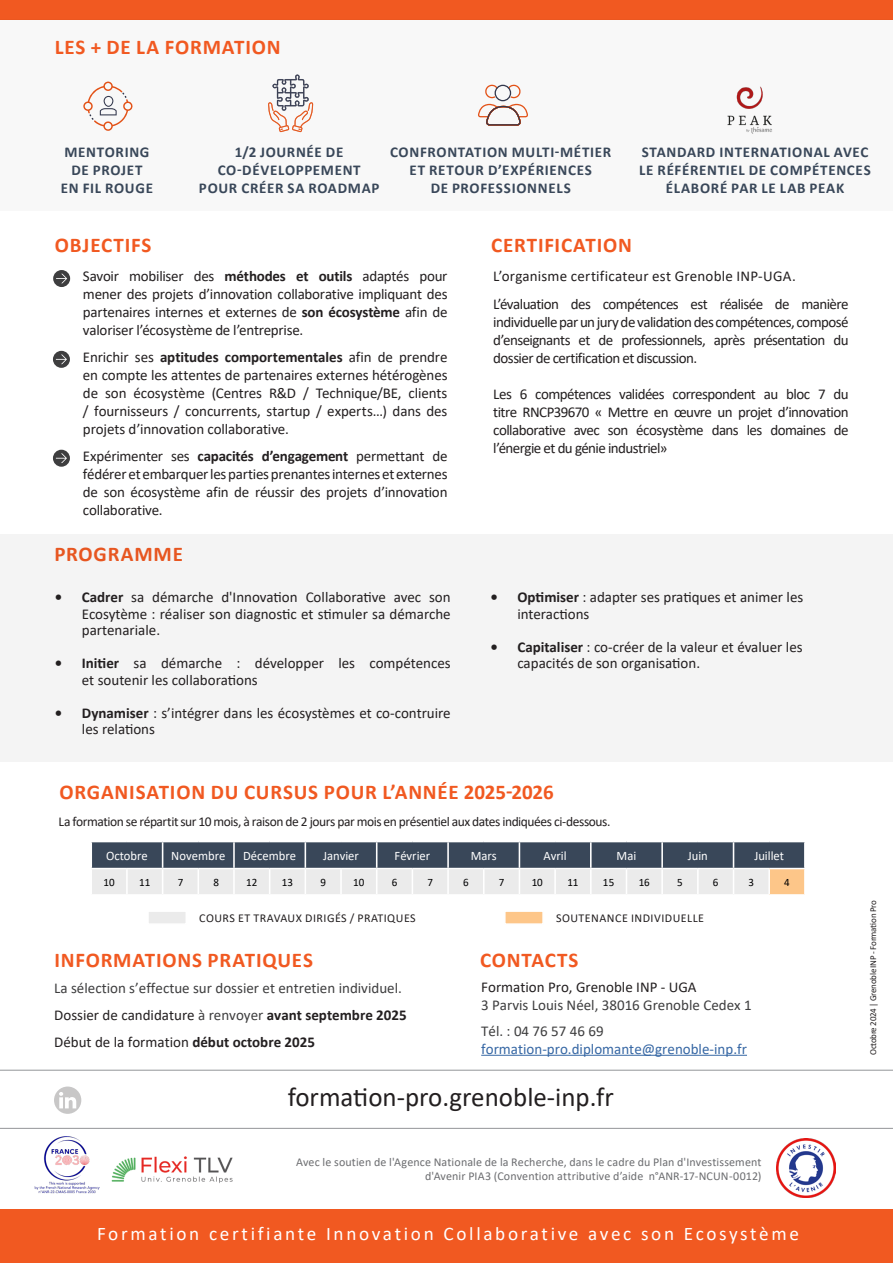
<style>
.page{position:relative;width:893px;height:1263px;background:#fff}
.page>*{position:absolute;margin:0;border:0;box-sizing:border-box;transform-origin:0 0}
.t1{font:27px "Calibri";color:#231f20}
.t2{font:700 21px "Calibri";letter-spacing:.04em;color:#f15921}
.t3{font:19.2px "Calibri";letter-spacing:.14em;color:#fff}
.t4{font:15px/18px "Calibri";letter-spacing:-.005em;color:#231f20;text-align:justify}
.t5{font:700 15px/18px "Calibri";letter-spacing:.045em;color:#394759}
.t6{font:15px/27px "Calibri";color:#3e3e3f}
.t7{font:15px "Calibri";letter-spacing:.015em;color:#231f20}
.t8{font:15px "Calibri";color:#3667a4}
.t9{font:13.5px "Calibri";letter-spacing:-.035em;color:#231f20}
.t10{font:12.9px "Calibri";color:#fff}
.t11{font:12px/14.4px "Calibri";letter-spacing:.01em;color:#6c6d70;text-align:right}
.t12{font:12px "Calibri";letter-spacing:.04em;color:#231f20}
.t13{font:11.25px "Calibri";color:#000001}
.t14{font:9px "Calibri";letter-spacing:-.03em;color:#231f20}
.s1{font-weight:700}
.s2{color:#231f20}
.s3{font-weight:700;color:#231f20}
</style>
<div class="page">
<div style="left:0;top:0;width:893px;height:19px;background:#f15921"></div>
<hr style="left:0;top:1209px;width:1px;height:54px;background:#f15921">
<hr style="left:0;top:1070px;width:893px;height:1px;background:#939598">
<img style="left:776px;top:1139px;width:59px;height:59px">
<hr style="left:0;top:1128px;width:893px;height:1px;background:#939598">
<img style="left:111px;top:1156px;width:122px;height:27px">
<svg style="left:54px;top:1086px;width:27px;height:28px"></svg>
<div style="left:1px;top:1209px;width:892px;height:54px;background:#f15921"></div>
<hr style="left:481px;top:1055px;width:266px;height:1px;background:#3667a4">
<svg style="left:53px;top:450px;width:17px;height:17px"></svg>
<svg style="left:53px;top:351px;width:17px;height:17px"></svg>
<svg style="left:53px;top:270px;width:17px;height:17px"></svg>
<div style="left:0;top:534px;width:893px;height:227px;background:#f4f4f4"></div>
<div style="left:504px;top:910px;width:40px;height:15px;background:#fdc689;border:2px solid #fff"></div>
<div style="left:147px;top:910px;width:40px;height:15px;background:#ebebeb;border:2px solid #fff"></div>
<div style="left:0;top:20px;width:893px;height:191px;background:#f8f8f8"></div>
<svg style="left:478px;top:85px;width:50px;height:41px"></svg>
<svg style="left:83px;top:82px;width:50px;height:49px"></svg>
<svg style="left:268px;top:74px;width:45px;height:58px"></svg>
<svg style="left:91px;top:841px;width:714px;height:53px;background:#979ca4"></svg>
<hr style="left:769px;top:868px;width:37px;height:1px;background:#fff">
<hr style="left:804px;top:869px;width:2px;height:25px;background:#fff">
<hr style="left:90px;top:868px;width:37px;height:1px;background:#fff">
<hr style="left:90px;top:869px;width:2px;height:25px;background:#fff">
<hr style="left:127px;top:868px;width:36px;height:1px;background:#fff">
<hr style="left:163px;top:868px;width:35px;height:1px;background:#fff">
<hr style="left:198px;top:868px;width:36px;height:1px;background:#fff">
<hr style="left:234px;top:868px;width:36px;height:1px;background:#fff">
<hr style="left:270px;top:868px;width:35px;height:1px;background:#fff">
<hr style="left:305px;top:868px;width:36px;height:1px;background:#fff">
<hr style="left:341px;top:868px;width:36px;height:1px;background:#fff">
<hr style="left:377px;top:868px;width:35px;height:1px;background:#fff">
<hr style="left:412px;top:868px;width:36px;height:1px;background:#fff">
<hr style="left:448px;top:868px;width:36px;height:1px;background:#fff">
<hr style="left:484px;top:868px;width:35px;height:1px;background:#fff">
<hr style="left:519px;top:868px;width:36px;height:1px;background:#fff">
<hr style="left:555px;top:868px;width:36px;height:1px;background:#fff">
<hr style="left:591px;top:868px;width:35px;height:1px;background:#fff">
<hr style="left:626px;top:868px;width:36px;height:1px;background:#fff">
<hr style="left:662px;top:868px;width:36px;height:1px;background:#fff">
<hr style="left:698px;top:868px;width:35px;height:1px;background:#fff">
<hr style="left:733px;top:868px;width:36px;height:1px;background:#fff">
<hr style="left:768px;top:869px;width:2px;height:25px;background:#fff">
<img style="left:727px;top:86px;width:45px;height:48px">
<img style="left:35px;top:1136px;width:64px;height:58px">
<p class="t2" style="left:55px;top:32px;width:227px">LES + DE LA FORMATION</p>
<p class="t5" style="left:64px;top:143px;width:87px">MENTORING</p>
<p class="t5" style="left:71px;top:161px;width:73px">DE PROJET</p>
<p class="t5" style="left:61px;top:179px;width:94px">EN FIL ROUGE</p>
<p class="t5" style="left:235px;top:143px;width:110px">1/2 JOURNÉE DE</p>
<p class="t5" style="left:218px;top:161px;width:145px">CO-DÉVELOPPEMENT</p>
<p class="t5" style="left:199px;top:179px;width:182px">POUR CRÉER SA ROADMAP</p>
<p class="t5" style="left:390px;top:143px;width:223px">CONFRONTATION MULTI-MÉTIER</p>
<p class="t5" style="left:409px;top:161px;width:184px">ET RETOUR D’EXPÉRIENCES</p>
<p class="t5" style="left:431px;top:179px;width:142px">DE PROFESSIONNELS</p>
<p class="t5" style="left:639px;top:143px;width:233px">STANDARD INTERNATIONAL AVEC<br>LE RÉFÉRENTIEL DE COMPÉTENCES</p>
<p class="t5" style="left:666px;top:179px;width:180px">ÉLABORÉ PAR LE LAB PEAK</p>
<p class="t2" style="left:55px;top:230px;width:98px">OBJECTIFS</p>
<p class="t4" style="left:83px;top:267px;width:366px">Savoir mobiliser des <span class="s1">méthodes et outils</span> adaptés pour mener des projets d’innovation collaborative impliquant des partenaires internes et externes de <span class="s1">son écosystème</span> afin de valoriser l’écosystème de l’entreprise.</p>
<p class="t4" style="left:83px;top:348px;width:366px">Enrichir ses <span class="s1">aptitudes comportementales</span> afin de prendre en compte les attentes de partenaires externes hétérogènes de son écosystème (Centres R&amp;D / Technique/BE, clients / fournisseurs / concurrents, startup / experts…) dans des projets d’innovation collaborative.</p>
<p class="t4" style="left:83px;top:447px;width:366px">Expérimenter ses <span class="s1">capacités d’engagement</span> permettant de fédérer et embarquer les parties prenantes internes et externes de son écosystème afin de réussir des projets d’innovation collaborative.</p>
<p class="t2" style="left:54px;top:539px;width:130px">PROGRAMME</p>
<p class="t4" style="left:82px;top:589px;width:370px;line-height:16.5px;text-indent:-27px"><span class="s1">• Cadrer</span> sa démarche d'Innovation Collaborative avec son Ecosytème : réaliser son diagnostic et stimuler sa démarche partenariale.</p>
<p class="t4" style="left:82px;top:655px;width:370px;line-height:16.5px;text-indent:-27px"><span class="s1">• Initier</span> sa démarche : développer les compétences et soutenir les collaborations</p>
<p class="t4" style="left:82px;top:704px;width:370px;line-height:16.5px;text-indent:-27px"><span class="s1">• Dynamiser</span> : s’intégrer dans les écosystèmes et co-contruire les relations</p>
<p class="t2" style="left:491px;top:230px;width:142px">CERTIFICATION</p>
<p class="t7" style="left:493px;top:265px;width:304px">L’organisme certificateur est Grenoble INP-UGA.</p>
<p class="t4" style="left:493px;top:295px;width:357px">L’évaluation des compétences est réalisée de manière individuelle par un jury de validation des compétences, composé d’enseignants et de professionnels, après présentation du dossier de certification et discussion.</p>
<p class="t4" style="left:493px;top:385px;width:357px">Les 6 compétences validées correspondent au bloc 7 du titre RNCP39670 « Mettre en œuvre un projet d’innovation collaborative avec son écosystème dans les domaines de l’énergie et du génie industriel»</p>
<p class="t4" style="left:517px;top:589px;width:287px;line-height:16.5px;text-indent:-27px"><span class="s1">• Optimiser</span> : adapter ses pratiques et animer les interactions</p>
<p class="t4" style="left:517px;top:638px;width:287px;line-height:16.5px;text-indent:-27px"><span class="s1">• Capitaliser</span> : co-créer de la valeur et évaluer les capacités de son organisation.</p>
<p class="t2" style="left:59px;top:777px;width:496px">ORGANISATION DU CURSUS POUR L’ANNÉE 2025-2026</p>
<p class="t9" style="left:59px;top:812px;width:553px">La formation se répartit sur 10 mois, à raison de 2 jours par mois en présentiel aux dates indiquées ci-dessous.</p>
<p class="t10" style="left:106px;top:847px;width:43px">Octobre</p>
<p class="t10" style="left:171px;top:847px;width:56px">Novembre</p>
<p class="t10" style="left:243px;top:847px;width:54px">Décembre</p>
<p class="t10" style="left:323px;top:847px;width:37px">Janvier</p>
<p class="t10" style="left:395px;top:847px;width:37px">Février</p>
<p class="t10" style="left:471px;top:847px;width:28px">Mars</p>
<p class="t10" style="left:544px;top:847px;width:25px">Avril</p>
<p class="t10" style="left:617px;top:847px;width:21px">Mai</p>
<p class="t10" style="left:688px;top:847px;width:22px">Juin</p>
<p class="t10" style="left:754px;top:847px;width:31px">Juillet</p>
<p class="t13" style="left:103px;top:874px;width:13px">10</p>
<p class="t13" style="left:139px;top:874px;width:13px">11</p>
<p class="t13" style="left:178px;top:874px;width:7px">7</p>
<p class="t13" style="left:213px;top:874px;width:7px">8</p>
<p class="t13" style="left:246px;top:874px;width:13px">12</p>
<p class="t13" style="left:282px;top:874px;width:13px">13</p>
<p class="t13" style="left:320px;top:874px;width:7px">9</p>
<p class="t13" style="left:353px;top:874px;width:13px">10</p>
<p class="t13" style="left:392px;top:874px;width:7px">6</p>
<p class="t13" style="left:427px;top:874px;width:7px">7</p>
<p class="t13" style="left:463px;top:874px;width:7px">6</p>
<p class="t13" style="left:499px;top:874px;width:7px">7</p>
<p class="t13" style="left:532px;top:874px;width:13px">10</p>
<p class="t13" style="left:567px;top:874px;width:13px">11</p>
<p class="t13" style="left:603px;top:874px;width:13px">15</p>
<p class="t13" style="left:639px;top:874px;width:13px">16</p>
<p class="t13" style="left:677px;top:874px;width:7px">5</p>
<p class="t13" style="left:713px;top:874px;width:7px">6</p>
<p class="t13" style="left:749px;top:874px;width:7px">3</p>
<p class="t13" style="left:784px;top:874px;width:7px">4</p>
<p class="t12" style="left:199px;top:910px;width:218px">COURS ET TRAVAUX DIRIGÉS / PRATIQUES</p>
<p class="t12" style="left:556px;top:910px;width:149px">SOUTENANCE INDIVIDUELLE</p>
<p class="t2" style="left:54px;top:945px;width:260px">INFORMATIONS PRATIQUES</p>
<p class="t2" style="left:480px;top:945px;width:100px">CONTACTS</p>
<p class="t6" style="left:54px;top:974px;width:354px">La sélection s’effectue sur dossier et entretien individuel.<br><span class="s2">Dossier de candidature</span> à renvoyer <span class="s3">avant septembre 2025<br></span><span class="s2">Début de la formation</span> <span class="s3">début octobre 2025</span></p>
<p class="t4" style="left:481px;top:978px;width:217px">Formation Pro, Grenoble INP - UGA</p>
<p class="t6" style="left:481px;top:991px;width:272px">3 Parvis Louis Néel, 38016 Grenoble Cedex 1</p>
<p class="t6" style="left:481px;top:1017px;width:124px">Tél. : 04 76 57 46 69</p>
<p class="t8" style="left:481px;top:1038px;width:267px">formation-pro.diplomante@grenoble-inp.fr</p>
<p class="t1" style="left:288px;top:1079px;width:328px">formation-pro.grenoble-inp.fr</p>
<p class="t11" style="left:296px;top:1154px;width:467px">Avec le soutien de l'Agence Nationale de la Recherche, dans le cadre du Plan d'Investissement d'Avenir PIA3 (Convention attributive d’aide n°ANR-17-NCUN-0012)</p>
<p class="t3" style="left:97px;top:1220px;width:703px">Formation certifiante Innovation Collaborative avec son Ecosystème</p>
<p class="t14" style="left:867px;top:1055px;width:156px;rotate:-90deg">Octobre 2024 | Grenoble INP - Formation Pro</p>
</div>
